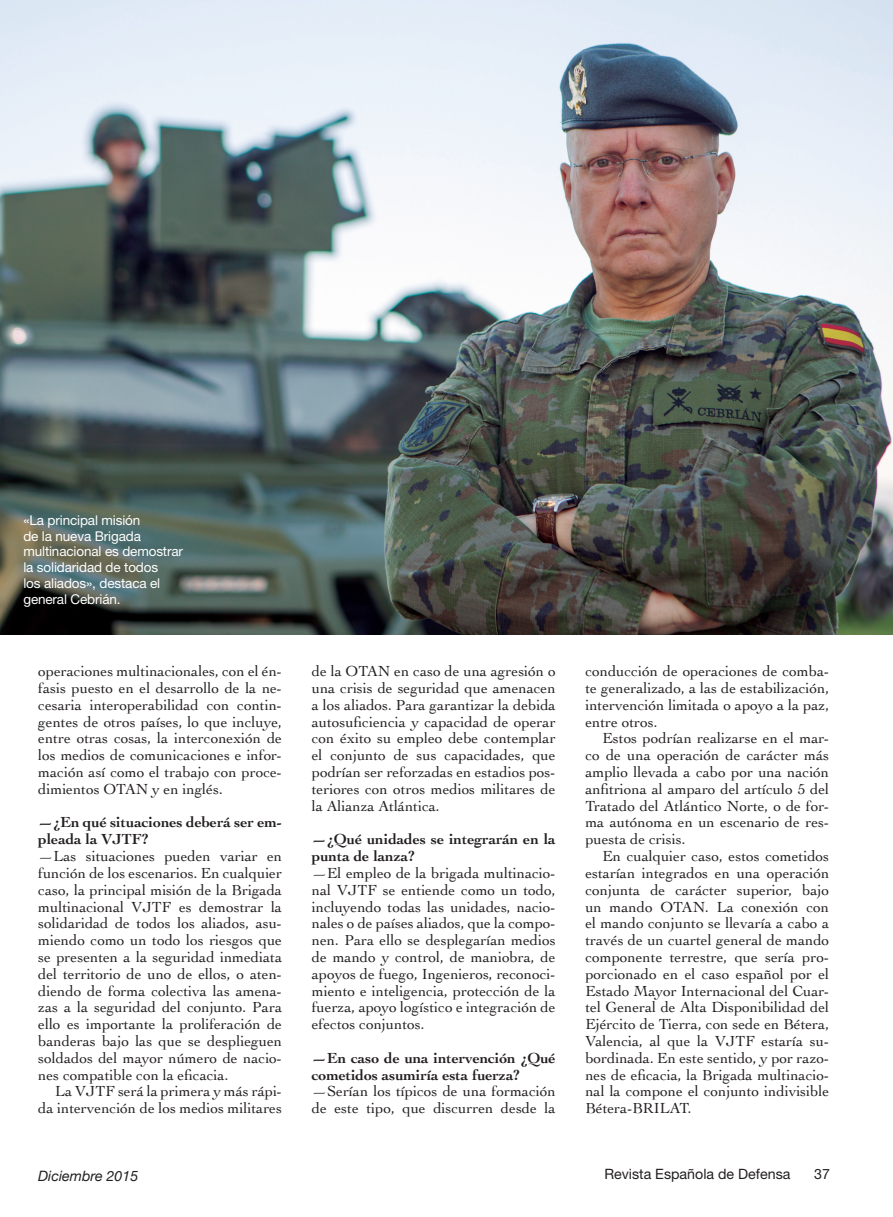
<style>
.page{position:relative;width:893px;height:1217px;background:#fff}
.page>*{position:absolute;margin:0;border:0;box-sizing:border-box;transform-origin:0 0}
.Texto_general{font:15.3px/16.8px "Cochin";color:#231f20;text-align:justify}
.Texto_general-2{font:700 15.3px/16.8px "Cochin";color:#231f20}
.t1{font:14.25px "Helvetica Neue";color:#231f20}
.t2{font:italic 14.25px "Helvetica Neue";color:#231f20}
.Pie_de_foto{font:13.5px/15.8px "Helvetica Neue";letter-spacing:-.01em;color:#fff}
</style>
<div class="page">
<img style="left:0;top:0;width:893px;height:634px">
<p class="Pie_de_foto" style="left:23px;top:512px;width:161px">«La principal misión<br>de la nueva Brigada multinacional es demostrar la solidaridad de todos<br>los aliados», destaca el general Cebrián.</p>
<p class="Texto_general" style="left:38px;top:662px;width:245px">operaciones multinacionales, con el én&shy;fasis puesto en el desarrollo de la ne&shy;cesaria interoperabilidad con contin&shy;gentes de otros países, lo que incluye, entre otras cosas, la interconexión de los medios de comunicaciones e infor&shy;mación así como el trabajo con proce&shy;dimientos OTAN y en inglés.</p>
<p class="Texto_general-2" style="left:38px;top:813px;width:245px">—¿En qué situaciones deberá ser em&shy;pleada la VJTF?</p>
<p class="Texto_general" style="left:38px;top:846px;width:245px">—Las situaciones pueden variar en función de los escenarios. En cualquier caso, la principal misión de la Brigada multinacional VJTF es demostrar la solidaridad de todos los aliados, asu&shy;miendo como un todo los riesgos que se presenten a la seguridad inmediata del territorio de uno de ellos, o aten&shy;diendo de forma colectiva las amena&shy;zas a la seguridad del conjunto. Para ello es importante la proliferación de banderas bajo las que se desplieguen soldados del mayor número de nacio&shy;nes compatible con la eficacia.</p>
<p class="Texto_general" style="left:38px;top:1082px;width:245px;text-align:right">La VJTF será la primera y más rápi&shy;da intervención de los medios militares</p>
<p class="Texto_general" style="left:312px;top:662px;width:245px">de la OTAN en caso de una agresión o una crisis de seguridad que amenacen a los aliados. Para garantizar la debida autosuficiencia y capacidad de operar con éxito su empleo debe contemplar el conjunto de sus capacidades, que podrían ser reforzadas en estadios pos&shy;teriores con otros medios militares de la Alianza Atlántica.</p>
<p class="Texto_general-2" style="left:312px;top:829px;width:245px">—¿Qué unidades se integrarán en la punta de lanza?</p>
<p class="Texto_general" style="left:312px;top:863px;width:245px">—El empleo de la brigada multinacio&shy;nal VJTF se entiende como un todo, incluyendo todas las unidades, nacio&shy;nales o de países aliados, que la compo&shy;nen. Para ello se desplegarían medios de mando y control, de maniobra, de apoyos de fuego, Ingenieros, reconoci&shy;miento e inteligencia, protección de la fuerza, apoyo logístico e integración de efectos conjuntos.</p>
<p class="Texto_general-2" style="left:312px;top:1048px;width:245px">—En caso de una intervención ¿Qué cometidos asumiría esta fuerza?</p>
<p class="Texto_general" style="left:312px;top:1082px;width:245px">—Serían los típicos de una formación de este tipo, que discurren desde la</p>
<p class="Texto_general" style="left:585px;top:662px;width:245px">conducción de operaciones de comba&shy;te generalizado, a las de estabilización, intervención limitada o apoyo a la paz, entre otros.</p>
<p class="Texto_general" style="left:585px;top:729px;width:245px;text-indent:17px">Estos podrían realizarse en el mar&shy;co de una operación de carácter más amplio llevada a cabo por una nación anfitriona al amparo del artículo 5 del Tratado del Atlántico Norte, o de for&shy;ma autónoma en un escenario de res&shy;puesta de crisis.</p>
<p class="Texto_general" style="left:585px;top:846px;width:245px;text-indent:17px">En cualquier caso, estos cometidos estarían integrados en una operación conjunta de carácter superior, bajo un mando OTAN. La conexión con el mando conjunto se llevaría a cabo a través de un cuartel general de mando componente terrestre, que sería pro&shy;porcionado en el caso español por el Estado Mayor Internacional del Cuar&shy;tel General de Alta Disponibilidad del Ejército de Tierra, con sede en Bétera, Valencia, al que la VJTF estaría su&shy;bordinada. En este sentido, y por razo&shy;nes de eficacia, la Brigada multinacio&shy;nal la compone el conjunto indivisible Bétera-BRILAT.</p>
<p class="t2" style="left:38px;top:1163px;width:102px">Diciembre 2015</p>
<p class="t1" style="left:604px;top:1164px;width:188px">Revista Española de Defensa</p>
<p class="t1" style="left:814px;top:1164px;width:17px">37</p>
</div>
